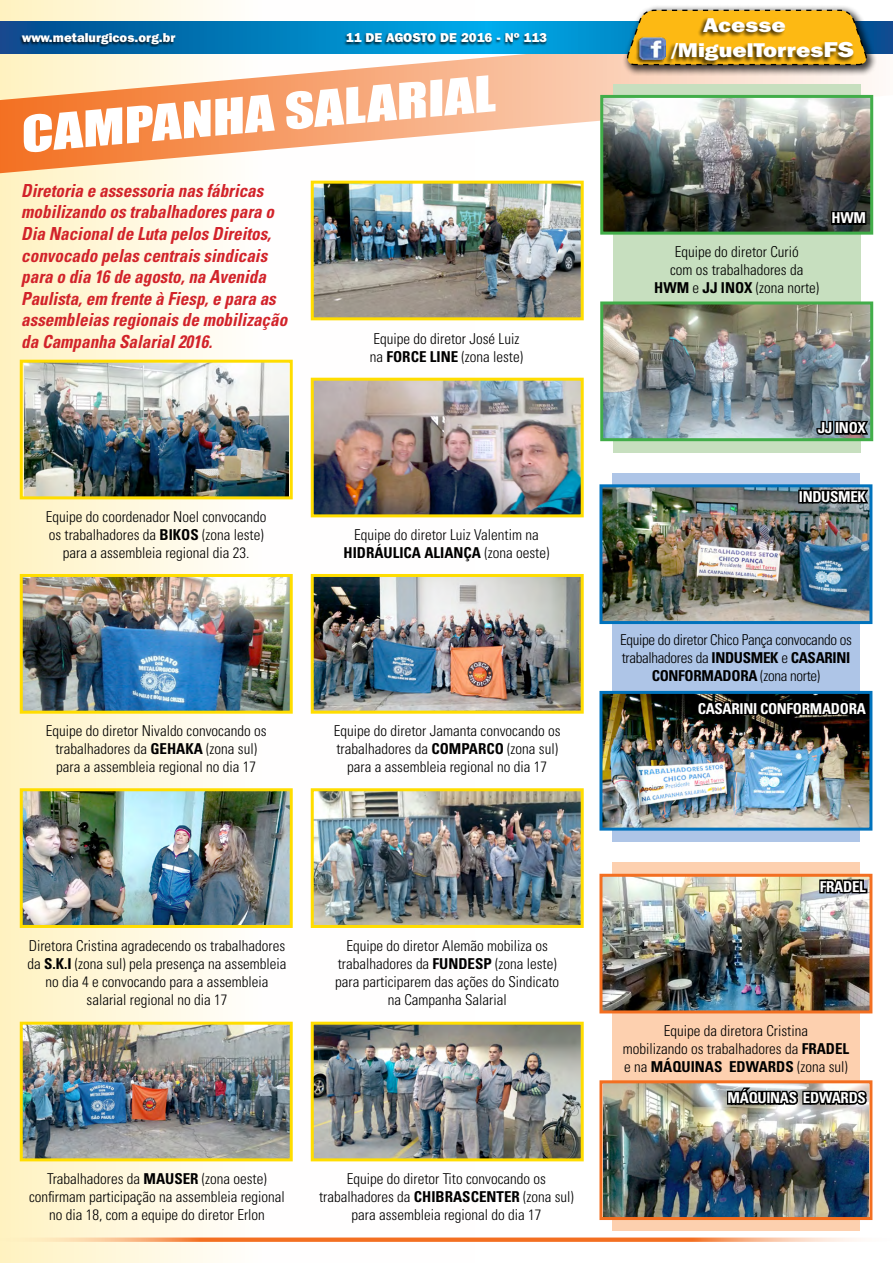
<style>
.page{position:relative;width:893px;height:1263px;background:#fff}
.page>*{position:absolute;margin:0;border:0;box-sizing:border-box;transform-origin:0 0}
.t1{font:46.05px "Impact";color:#fff;scale:1.26 1}
.t2{font:800 19.8px/24.9px "Franklin Gothic IT Cby BT";color:#fff;scale:1.17 1}
.t3{font:italic 700 condensed 18px/21.6px "Univers";color:#d2232a;scale:.95 1}
.t4{font:300 condensed 15px/18px "Univers";color:#000;text-align:center}
.t5{font:300 condensed 15px/18px "Univers";letter-spacing:-.02em;color:#000;text-align:center}
.t6{font:700 condensed 15px "Univers";letter-spacing:-.02em;color:#fff}
.t7{font:800 12.75px "Franklin Gothic IT Cby BT";color:#fff}
.s1{font-weight:700}
.s2{font-size:21.45px}
</style>
<div class="page">
<div style="left:0;top:0;width:474px;height:1263px;background:linear-gradient(to right,#fff5cd,#fff)"></div>
<svg style="left:0;top:20px;width:893px;height:155px"></svg>
<div style="left:612px;top:473px;width:248px;height:368px;background:#aec5e7"></div>
<div style="left:612px;top:863px;width:248px;height:368px;background:#fdd0af"></div>
<svg style="left:0;top:22px;width:893px;height:31px;background:#017fbe"></svg>
<div style="left:19px;top:33px;width:157px;height:14px;background:#000;opacity:.75"></div>
<div style="left:343px;top:32px;width:204px;height:14px;background:#000;opacity:.75"></div>
<div style="left:621px;top:4px;width:256px;height:72px;background:#000;opacity:.75"></div>
<svg style="left:625px;top:9px;width:244px;height:57px;background:#d7ac33"></svg>
<div style="left:697px;top:17px;width:88px;height:20px;background:#000;opacity:.75"></div>
<div style="left:665px;top:41px;width:189px;height:25px;background:#000;opacity:.75"></div>
<div style="left:635px;top:36px;width:31px;height:28px;background:#000;opacity:.75"></div>
<img style="left:640px;top:37px;width:25px;height:22px">
<img style="left:315px;top:185px;width:265px;height:131px">
<div style="left:311px;top:181px;width:273px;height:139px;border:3px solid #fd0"></div>
<img style="left:603px;top:488px;width:265px;height:132px">
<div style="left:599px;top:484px;width:273px;height:140px;border:3px solid #0072bc"></div>
<img style="left:603px;top:695px;width:265px;height:132px">
<div style="left:599px;top:691px;width:273px;height:140px;border:3px solid #0072bc"></div>
<img style="left:603px;top:878px;width:265px;height:131px">
<div style="left:599px;top:874px;width:273px;height:139px;border:3px solid #f36f21"></div>
<img style="left:603px;top:1084px;width:265px;height:132px">
<div style="left:599px;top:1080px;width:273px;height:140px;border:3px solid #f36f21"></div>
<svg style="left:0;top:1237px;width:859px;height:5px;background:#f7a16a"></svg>
<img style="left:24px;top:364px;width:264px;height:131px">
<div style="left:20px;top:360px;width:273px;height:139px;border:3px solid #fd0"></div>
<img style="left:24px;top:578px;width:265px;height:132px">
<div style="left:20px;top:574px;width:273px;height:140px;border:3px solid #fd0"></div>
<img style="left:24px;top:792px;width:265px;height:132px">
<div style="left:20px;top:788px;width:273px;height:140px;border:3px solid #fd0"></div>
<img style="left:24px;top:1026px;width:265px;height:131px">
<div style="left:20px;top:1022px;width:273px;height:139px;border:3px solid #fd0"></div>
<img style="left:315px;top:578px;width:265px;height:132px">
<div style="left:311px;top:574px;width:273px;height:140px;border:3px solid #fd0"></div>
<img style="left:315px;top:792px;width:265px;height:132px">
<div style="left:311px;top:788px;width:273px;height:140px;border:3px solid #fd0"></div>
<img style="left:315px;top:1026px;width:265px;height:131px">
<div style="left:311px;top:1022px;width:273px;height:139px;border:3px solid #fd0"></div>
<div style="left:613px;top:84px;width:247px;height:368px;background:#c7dfbf"></div>
<img style="left:604px;top:99px;width:265px;height:132px">
<div style="left:600px;top:95px;width:273px;height:140px;border:3px solid #41ad49"></div>
<img style="left:604px;top:305px;width:265px;height:132px">
<div style="left:600px;top:301px;width:273px;height:140px;border:3px solid #41ad49"></div>
<img style="left:315px;top:382px;width:265px;height:131px">
<div style="left:311px;top:378px;width:273px;height:139px;border:3px solid #fd0"></div>
<img style="left:725px;top:1080px;width:143px;height:54px">
<svg style="left:818px;top:862px;width:51px;height:33px"></svg>
<svg style="left:695px;top:690px;width:175px;height:47px;background:#1a1f21"></svg>
<div style="left:798px;top:490px;width:5px;height:13px;border:3px solid #000"></div>
<svg style="left:801px;top:484px;width:70px;height:41px;background:#44575f"></svg>
<svg style="left:815px;top:409px;width:56px;height:37px;background:#62766f"></svg>
<svg style="left:829px;top:187px;width:39px;height:67px"></svg>
<p class="t7" style="left:22px;top:30px;width:155px">www.metalurgicos.org.br</p>
<p class="t7" style="left:346px;top:30px;width:203px">11 DE AGOSTO DE 2016 - Nº 113</p>
<h1 class="t1" style="left:17px;top:99px;width:379px;rotate:-5deg">CAMPANHA SALARIAL</h1>
<p class="t3" style="left:21px;top:179px;width:281px">Diretoria e assessoria nas fábricas mobilizando os trabalhadores para o Dia Nacional de Luta pelos Direitos, convocado pelas centrais sindicais para o dia 16 de agosto, na Avenida Paulista, em frente à Fiesp, e para as assembleias regionais de mobilização da Campanha Salarial 2016.</p>
<p class="t4" style="left:370px;top:329px;width:155px;text-align:left">Equipe do diretor José Luiz na <span class="s1">FORCE LINE</span> (zona leste)</p>
<p class="t4" style="left:46px;top:507px;width:222px">Equipe do coordenador Noel convocando os trabalhadores da <span class="s1">BIKOS</span> (zona leste) para a assembleia regional dia 23.</p>
<p class="t4" style="left:344px;top:525px;width:207px">Equipe do diretor Luiz Valentim na<br><span class="s1">HIDRÁULICA ALIANÇA</span> (zona oeste)</p>
<p class="t4" style="left:46px;top:722px;width:222px">Equipe do diretor Nivaldo convocando os trabalhadores da <span class="s1">GEHAKA</span> (zona sul) para a assembleia regional no dia 17</p>
<p class="t4" style="left:334px;top:722px;width:228px">Equipe do diretor Jamanta convocando os trabalhadores da <span class="s1">COMPARCO</span> (zona sul) para a assembleia regional no dia 17</p>
<p class="t4" style="left:28px;top:936px;width:261px">Diretora Cristina agradecendo os trabalhadores da <span class="s1">S.K.I</span> (zona sul) pela presença na assembleia no dia 4 e convocando para a assembleia salarial regional no dia 17</p>
<p class="t4" style="left:335px;top:936px;width:226px">Equipe do diretor Alemão mobiliza os trabalhadores da <span class="s1">FUNDESP</span> (zona leste) para participarem das ações do Sindicato na Campanha Salarial</p>
<p class="t4" style="left:29px;top:1169px;width:257px">Trabalhadores da <span class="s1">MAUSER</span> (zona oeste) confirmam participação na assembleia regional no dia 18, com a equipe do diretor Erlon</p>
<p class="t4" style="left:319px;top:1169px;width:256px">Equipe do diretor Tito convocando os trabalhadores da <span class="s1">CHIBRASCENTER</span> (zona sul) para assembleia regional do dia 17</p>
<h2 class="t2" style="left:671px;top:12px;width:158px;text-indent:32px">Acesse /MiguelTorres<span class="s2">FS</span></h2>
<p class="t4" style="left:654px;top:243px;width:166px">Equipe do diretor Curió<br>com os trabalhadores da<br><span class="s1">HWM</span> e <span class="s1">JJ INOX</span> (zona norte)</p>
<p class="t6" style="left:831px;top:209px;width:36px">HWM</p>
<p class="t6" style="left:818px;top:419px;width:50px">JJ INOX</p>
<p class="t6" style="left:799px;top:487px;width:69px">INDUSMEK</p>
<p class="t5" style="left:620px;top:630px;width:233px">Equipe do diretor Chico Pança convocando os trabalhadores da <span class="s1">INDUSMEK</span> e <span class="s1">CASARINI<br>CONFORMADORA</span> (zona norte)</p>
<p class="t6" style="left:698px;top:699px;width:170px">CASARINI CONFORMADORA</p>
<p class="t6" style="left:820px;top:877px;width:47px">FRADEL</p>
<p class="t4" style="left:623px;top:1021px;width:228px">Equipe da diretora Cristina<br>mobilizando os trabalhadores da <span class="s1">FRADEL </span>e na <span class="s1">MÁQUINAS EDWARDS</span> (zona sul)</p>
<p class="t6" style="left:728px;top:1088px;width:140px">MÁQUINAS EDWARDS</p>
</div>
